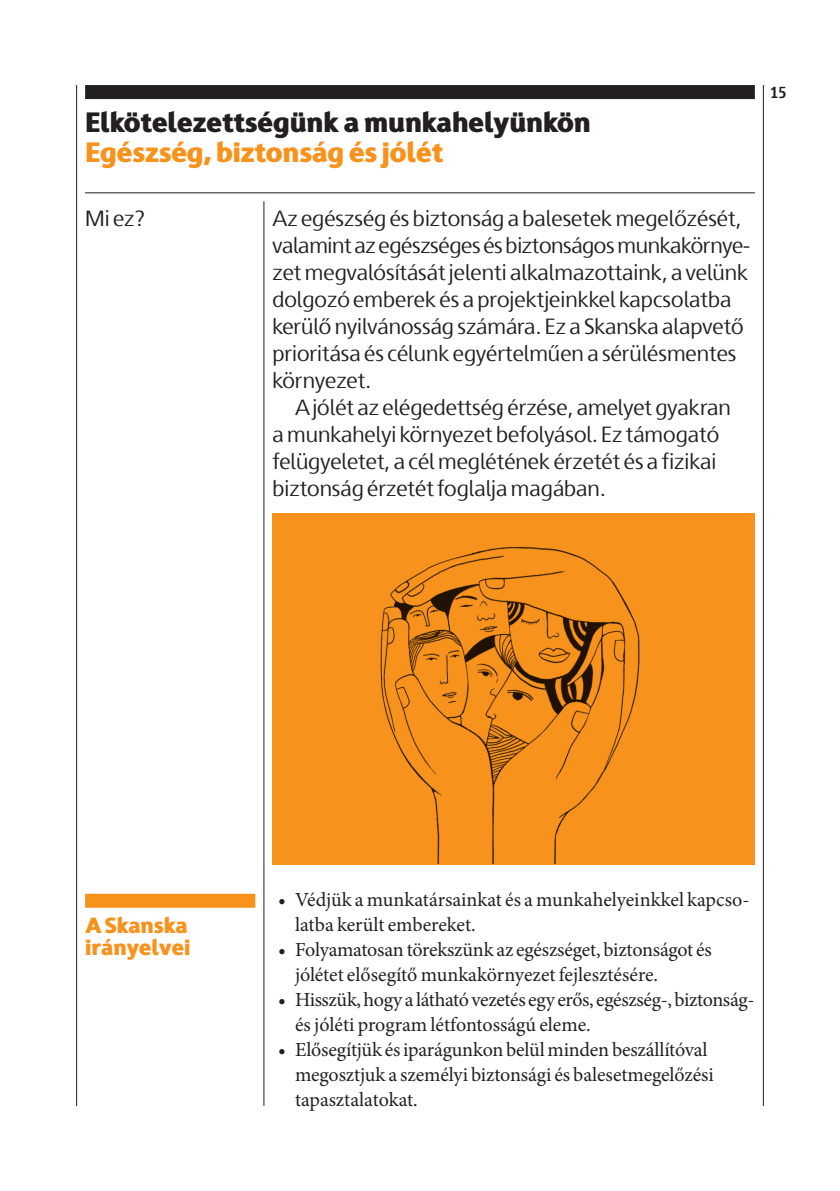
<style>
.page{position:relative;width:840px;height:1191px;background:#fff}
.page>*{position:absolute;margin:0;border:0;box-sizing:border-box;transform-origin:0 0}
.t1{font:900 28px "Skanska Sans Pro";letter-spacing:-.005em;color:#231f20}
.t2{font:900 28px "Skanska Sans Pro";letter-spacing:-.005em;color:#f7931d}
.t3{font:22px/27px "Skanska Sans Pro";color:#231f20}
.t4{font:900 22px/22px "Skanska Sans Pro";color:#f7931d}
.t5{font:20px/25px "Minion Pro";letter-spacing:-.01em;color:#231f20}
.t6{font:700 16px "Skanska Sans Pro";color:#231f20}
</style>
<div class="page">
<hr style="left:76px;top:85px;width:1px;height:1021px;background:#231f20">
<hr style="left:762px;top:85px;width:1px;height:1021px;background:#231f20">
<div style="left:85px;top:85px;width:669px;height:14px;background:#231f20"></div>
<hr style="left:85px;top:192px;width:669px;height:1px;background:#231f20">
<hr style="left:263px;top:201px;width:1px;height:905px;background:#231f20">
<div style="left:85px;top:893px;width:170px;height:14px;background:#f7931d"></div>
<div style="left:272px;top:513px;width:482px;height:352px;background:#f7931d"></div>
<img style="left:380px;top:546px;width:260px;height:317px">
<p class="t1" style="left:85px;top:105px;width:507px">Elkötelezettségünk a munkahelyünkön</p>
<p class="t2" style="left:85px;top:135px;width:359px">Egészség, biztonság és jólét</p>
<p class="t3" style="left:85px;top:205px;width:61px">Mi ez?</p>
<p class="t3" style="left:272px;top:205px;width:477px">Az egészség és biztonság a balesetek megelőzését, valamint az egészséges és biztonságos munkakörnye&shy;zet megvalósítását jelenti alkalmazottaink, a velünk dolgozó emberek és a projektjeinkkel kapcsolatba kerülő nyilvánosság számára. Ez a Skanska alapvető prioritása és célunk egyértelműen a sérülésmentes környezet.</p>
<p class="t3" style="left:272px;top:394px;width:460px;text-indent:23px">A jólét az elégedettség érzése, amelyet gyakran a munkahelyi környezet befolyásol. Ez támogató felügyeletet, a cél meglétének érzetét és a fizikai biztonság érzetét foglalja magában.</p>
<p class="t6" style="left:769px;top:83px;width:18px">15</p>
<p class="t4" style="left:85px;top:913px;width:107px">A Skanska irányelvei</p>
<p class="t5" style="left:295px;top:887px;width:455px;text-indent:-17px">• Védjük a munkatársainkat és a munkahelyeinkkel kapcso&shy;latba került embereket.</p>
<p class="t5" style="left:295px;top:937px;width:418px;text-indent:-17px">• Folyamatosan törekszünk az egészséget, biztonságot és jólétet elősegítő munkakörnyezet fejlesztésére.</p>
<p class="t5" style="left:295px;top:987px;width:460px;text-indent:-17px">• Hisszük, hogy a látható vezetés egy erős, egészség-, biztonság&shy;és jóléti program létfontosságú eleme.</p>
<p class="t5" style="left:295px;top:1037px;width:420px;text-indent:-17px">• Elősegítjük és iparágunkon belül minden beszállítóval megosztjuk a személyi biztonsági és balesetmegelőzési tapasztalatokat.</p>
</div>
